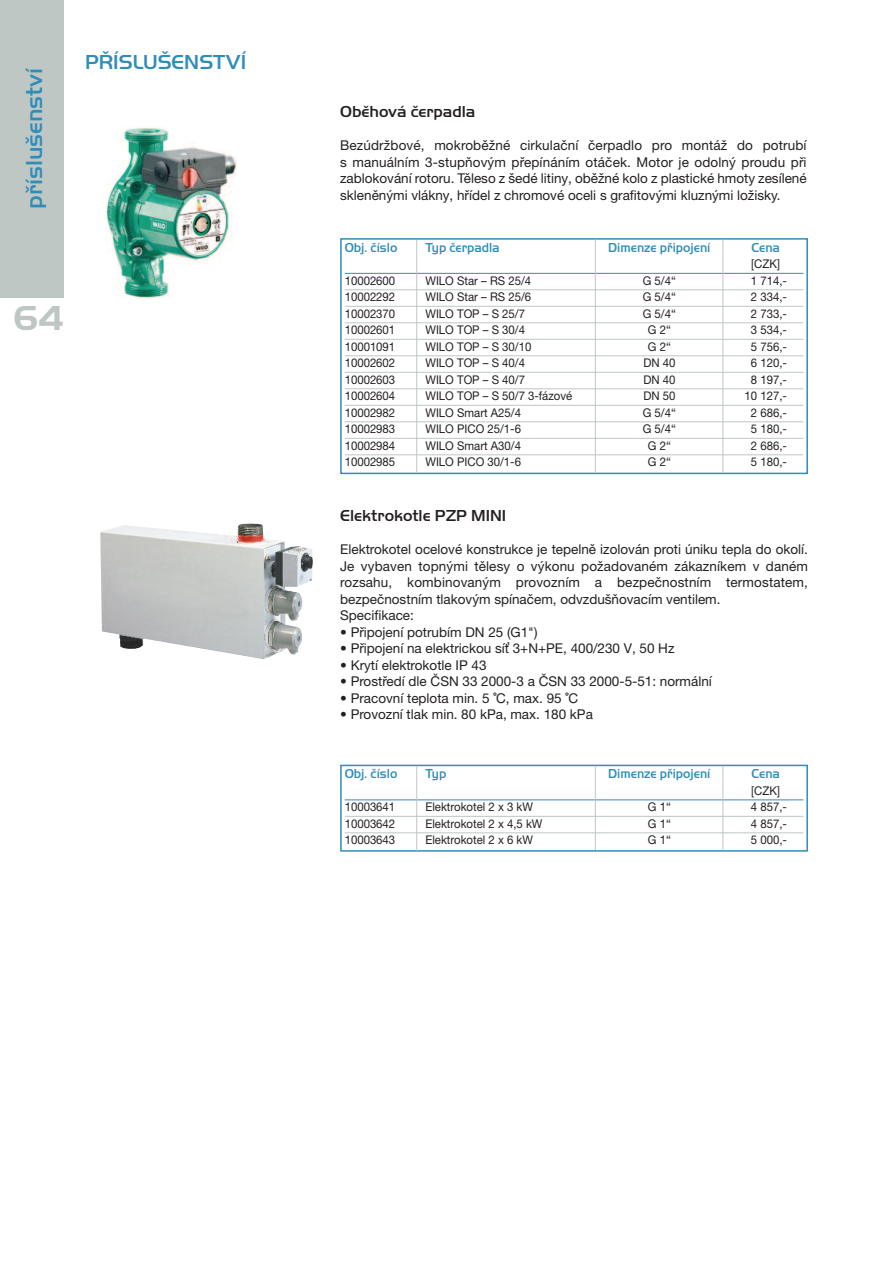
<style>
.page{position:relative;width:893px;height:1263px;background:#fff}
.page>*{position:absolute;margin:0;border:0;box-sizing:border-box;transform-origin:0 0}
.t1{font:700 36px "Handel Got DCE";color:#bec7c4}
.t2{font:500 24px "Handel Got DCE";color:#308db7}
.t3{font:500 21px "Handel Got DCE";color:#308db7}
.t4{font:500 16.5px "Handel Got DCE";color:#231f20}
.t5{font:13.5px/16.5px "Helvetica Neue CE";color:#231f20;text-align:justify}
.t6{font:500 13.5px "Handel Got DCE";color:#308db7;scale:.95 1}
.t7{font:12px "Helvetica Neue CE";color:#231f20;scale:.95 1}
</style>
<div class="page">
<div style="left:0;top:0;width:64px;height:298px;background:#bec7c4"></div>
<div style="left:340px;top:238px;width:468px;height:236px;border:2px solid #308db7"></div>
<hr style="left:345px;top:273px;width:458px;height:1px;background:#308db7">
<hr style="left:345px;top:289px;width:458px;height:1px;background:#bec7c4">
<hr style="left:345px;top:306px;width:458px;height:1px;background:#bec7c4">
<hr style="left:345px;top:322px;width:458px;height:1px;background:#bec7c4">
<hr style="left:345px;top:339px;width:458px;height:1px;background:#bec7c4">
<hr style="left:345px;top:355px;width:458px;height:1px;background:#bec7c4">
<hr style="left:345px;top:372px;width:458px;height:1px;background:#bec7c4">
<hr style="left:345px;top:388px;width:458px;height:1px;background:#bec7c4">
<hr style="left:345px;top:405px;width:458px;height:1px;background:#bec7c4">
<hr style="left:345px;top:421px;width:458px;height:1px;background:#bec7c4">
<hr style="left:345px;top:438px;width:458px;height:1px;background:#bec7c4">
<hr style="left:345px;top:454px;width:458px;height:1px;background:#bec7c4">
<hr style="left:416px;top:240px;width:1px;height:233px;background:#bec7c4">
<hr style="left:722px;top:239px;width:1px;height:233px;background:#bec7c4">
<hr style="left:595px;top:239px;width:1px;height:234px;background:#bec7c4">
<img style="left:106px;top:127px;width:131px;height:172px">
<div style="left:340px;top:765px;width:468px;height:87px;border:2px solid #308db7"></div>
<hr style="left:345px;top:799px;width:458px;height:1px;background:#308db7">
<hr style="left:345px;top:816px;width:458px;height:1px;background:#bec7c4">
<hr style="left:345px;top:832px;width:458px;height:1px;background:#bec7c4">
<hr style="left:416px;top:766px;width:1px;height:85px;background:#bec7c4">
<hr style="left:722px;top:766px;width:1px;height:84px;background:#bec7c4">
<hr style="left:595px;top:766px;width:1px;height:84px;background:#bec7c4">
<img style="left:100px;top:523px;width:213px;height:136px">
<h2 class="t2" style="left:20px;top:209px;width:143px;rotate:-90deg">příslušenství</h2>
<h3 class="t3" style="left:85px;top:49px;width:163px">PŘÍSLUŠENSTVÍ</h3>
<h1 class="t1" style="left:13px;top:297px;width:52px">64</h1>
<p class="t4" style="left:340px;top:102px;width:137px">Oběhová čerpadla</p>
<p class="t5" style="left:340px;top:139px;width:468px">Bezúdržbové, mokroběžné cirkulační čerpadlo pro montáž do potrubí s manuálním 3-stupňovým přepínáním otáček. Motor je odolný proudu při zablokování rotoru. Těleso z šedé litiny, oběžné kolo z plastické hmoty zesílené skleněnými vlákny, hřídel z chromové oceli s grafitovými kluznými ložisky.</p>
<p class="t6" style="left:345px;top:239px;width:57px">Obj. číslo</p>
<p class="t6" style="left:425px;top:239px;width:80px">Typ čerpadla</p>
<p class="t6" style="left:608px;top:239px;width:109px">Dimenze připojení</p>
<p class="t6" style="left:751px;top:239px;width:32px">Cena</p>
<p class="t7" style="left:751px;top:260px;width:32px">[CZK]</p>
<p class="t7" style="left:345px;top:276px;width:55px">10002600</p>
<p class="t7" style="left:425px;top:276px;width:113px">WILO Star – RS 25/4</p>
<p class="t7" style="left:643px;top:276px;width:36px">G 5/4“</p>
<p class="t7" style="left:751px;top:276px;width:39px">1 714,-</p>
<p class="t7" style="left:345px;top:293px;width:55px">10002292</p>
<p class="t7" style="left:425px;top:293px;width:113px">WILO Star – RS 25/6</p>
<p class="t7" style="left:643px;top:293px;width:36px">G 5/4“</p>
<p class="t7" style="left:751px;top:293px;width:39px">2 334,-</p>
<p class="t7" style="left:345px;top:309px;width:55px">10002370</p>
<p class="t7" style="left:425px;top:309px;width:106px">WILO TOP – S 25/7</p>
<p class="t7" style="left:643px;top:309px;width:36px">G 5/4“</p>
<p class="t7" style="left:751px;top:309px;width:39px">2 733,-</p>
<p class="t7" style="left:345px;top:326px;width:55px">10002601</p>
<p class="t7" style="left:425px;top:326px;width:106px">WILO TOP – S 30/4</p>
<p class="t7" style="left:648px;top:326px;width:26px">G 2“</p>
<p class="t7" style="left:751px;top:326px;width:39px">3 534,-</p>
<p class="t7" style="left:345px;top:342px;width:55px">10001091</p>
<p class="t7" style="left:425px;top:342px;width:113px">WILO TOP – S 30/10</p>
<p class="t7" style="left:648px;top:342px;width:26px">G 2“</p>
<p class="t7" style="left:751px;top:342px;width:39px">5 756,-</p>
<p class="t7" style="left:345px;top:359px;width:55px">10002602</p>
<p class="t7" style="left:425px;top:359px;width:106px">WILO TOP – S 40/4</p>
<p class="t7" style="left:643px;top:359px;width:35px">DN 40</p>
<p class="t7" style="left:751px;top:359px;width:39px">6 120,-</p>
<p class="t7" style="left:345px;top:375px;width:55px">10002603</p>
<p class="t7" style="left:425px;top:375px;width:106px">WILO TOP – S 40/7</p>
<p class="t7" style="left:643px;top:375px;width:35px">DN 40</p>
<p class="t7" style="left:751px;top:375px;width:39px">8 197,-</p>
<p class="t7" style="left:345px;top:392px;width:55px">10002604</p>
<p class="t7" style="left:425px;top:392px;width:156px">WILO TOP – S 50/7 3-fázové</p>
<p class="t7" style="left:643px;top:392px;width:35px">DN 50</p>
<p class="t7" style="left:744px;top:392px;width:46px">10 127,-</p>
<p class="t7" style="left:345px;top:408px;width:55px">10002982</p>
<p class="t7" style="left:425px;top:408px;width:102px">WILO Smart A25/4</p>
<p class="t7" style="left:643px;top:408px;width:36px">G 5/4“</p>
<p class="t7" style="left:751px;top:408px;width:39px">2 686,-</p>
<p class="t7" style="left:345px;top:425px;width:55px">10002983</p>
<p class="t7" style="left:425px;top:425px;width:102px">WILO PICO 25/1-6</p>
<p class="t7" style="left:643px;top:425px;width:36px">G 5/4“</p>
<p class="t7" style="left:751px;top:425px;width:39px">5 180,-</p>
<p class="t7" style="left:345px;top:441px;width:55px">10002984</p>
<p class="t7" style="left:425px;top:441px;width:102px">WILO Smart A30/4</p>
<p class="t7" style="left:648px;top:441px;width:26px">G 2“</p>
<p class="t7" style="left:751px;top:441px;width:39px">2 686,-</p>
<p class="t7" style="left:345px;top:458px;width:55px">10002985</p>
<p class="t7" style="left:425px;top:458px;width:102px">WILO PICO 30/1-6</p>
<p class="t7" style="left:648px;top:458px;width:26px">G 2“</p>
<p class="t7" style="left:751px;top:458px;width:39px">5 180,-</p>
<p class="t4" style="left:340px;top:506px;width:168px">Elektrokotle PZP MINI</p>
<p class="t5" style="left:340px;top:543px;width:469px;text-align:left">Elektrokotel ocelové konstrukce je tepelně izolován proti úniku tepla do okolí.<br>Je vybaven topnými tělesy o výkonu požadovaném zákazníkem v daném rozsahu, kombinovaným provozním a bezpečnostním termostatem, bezpečnostním tlakovým spínačem, odvzdušňovacím ventilem.<br>Specifikace:</p>
<p class="t5" style="left:340px;top:625px;width:199px">• Připojení potrubím DN 25 (G1")</p>
<p class="t5" style="left:340px;top:642px;width:336px">• Připojení na elektrickou síť 3+N+PE, 400/230 V, 50 Hz</p>
<p class="t5" style="left:340px;top:658px;width:148px">• Krytí elektrokotle IP 43</p>
<p class="t5" style="left:340px;top:675px;width:373px">• Prostředí dle ČSN 33 2000-3 a ČSN 33 2000-5-51: normální</p>
<p class="t5" style="left:340px;top:691px;width:239px">• Pracovní teplota min. 5 ˚C, max. 95 ˚C</p>
<p class="t5" style="left:340px;top:708px;width:254px">• Provozní tlak min. 80 kPa, max. 180 kPa</p>
<p class="t6" style="left:345px;top:766px;width:57px">Obj. číslo</p>
<p class="t6" style="left:425px;top:766px;width:23px">Typ</p>
<p class="t6" style="left:608px;top:766px;width:109px">Dimenze připojení</p>
<p class="t6" style="left:751px;top:766px;width:32px">Cena</p>
<p class="t7" style="left:751px;top:786px;width:32px">[CZK]</p>
<p class="t7" style="left:345px;top:803px;width:55px">10003641</p>
<p class="t7" style="left:425px;top:803px;width:115px">Elektrokotel 2 x 3 kW</p>
<p class="t7" style="left:648px;top:803px;width:26px">G 1“</p>
<p class="t7" style="left:751px;top:803px;width:39px">4 857,-</p>
<p class="t7" style="left:345px;top:819px;width:55px">10003642</p>
<p class="t7" style="left:425px;top:819px;width:125px">Elektrokotel 2 x 4,5 kW</p>
<p class="t7" style="left:648px;top:819px;width:26px">G 1“</p>
<p class="t7" style="left:751px;top:819px;width:39px">4 857,-</p>
<p class="t7" style="left:345px;top:836px;width:55px">10003643</p>
<p class="t7" style="left:425px;top:836px;width:115px">Elektrokotel 2 x 6 kW</p>
<p class="t7" style="left:648px;top:836px;width:26px">G 1“</p>
<p class="t7" style="left:751px;top:836px;width:39px">5 000,-</p>
</div>
